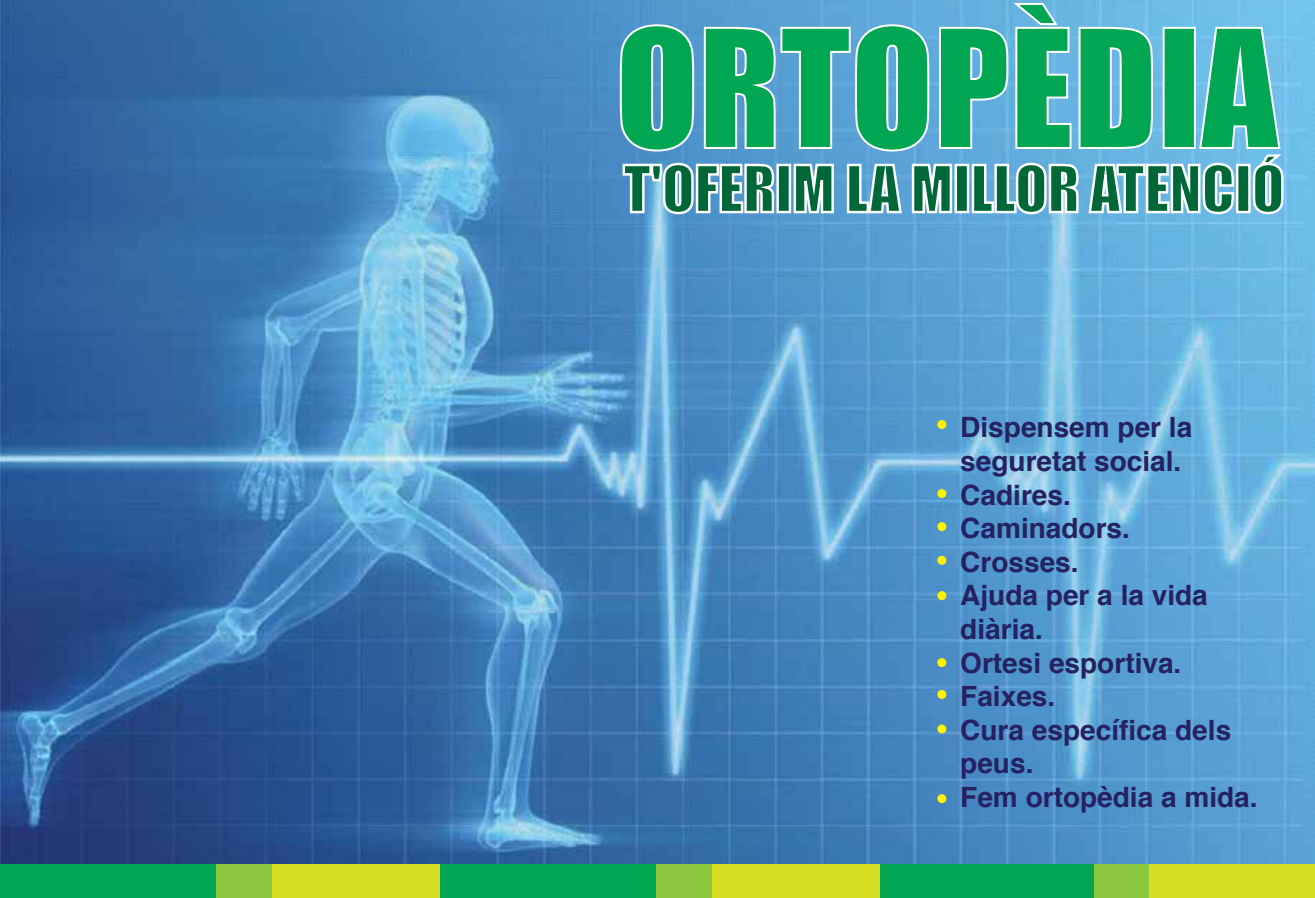
<style>
.page{position:relative;width:1315px;height:898px;background:#fff}
.page>*{position:absolute;margin:0;border:0;box-sizing:border-box;transform-origin:0 0}
.t1{font:152px "Impact";color:#00a651}
.t2{font:59.6px "Impact";color:#006838}
.t3{font:700 28px/33.6px "Helvetica";color:#262262}
</style>
<div class="page">
<img style="left:0;top:0;width:1314px;height:864px">
<div style="left:0;top:864px;width:216px;height:34px;background:#00a651"></div>
<div style="left:216px;top:864px;width:56px;height:34px;background:#8dc63f"></div>
<div style="left:272px;top:864px;width:168px;height:34px;background:#d7df23"></div>
<div style="left:440px;top:864px;width:216px;height:34px;background:#00a651"></div>
<div style="left:656px;top:864px;width:56px;height:34px;background:#8dc63f"></div>
<div style="left:712px;top:864px;width:168px;height:34px;background:#d7df23"></div>
<div style="left:880px;top:864px;width:213px;height:34px;background:#00a651"></div>
<div style="left:1093px;top:864px;width:55px;height:34px;background:#8dc63f"></div>
<div style="left:1148px;top:864px;width:166px;height:34px;background:#d7df23"></div>
<div style="left:937px;top:420px;width:9px;height:9px;background:#fff200;border-radius:50%"></div>
<div style="left:937px;top:489px;width:9px;height:9px;background:#fff200;border-radius:50%"></div>
<div style="left:937px;top:522px;width:9px;height:9px;background:#fff200;border-radius:50%"></div>
<div style="left:937px;top:556px;width:9px;height:9px;background:#fff200;border-radius:50%"></div>
<div style="left:937px;top:591px;width:9px;height:9px;background:#fff200;border-radius:50%"></div>
<div style="left:937px;top:658px;width:9px;height:9px;background:#fff200;border-radius:50%"></div>
<div style="left:937px;top:690px;width:9px;height:9px;background:#fff200;border-radius:50%"></div>
<div style="left:937px;top:724px;width:9px;height:9px;background:#fff200;border-radius:50%"></div>
<div style="left:937px;top:794px;width:9px;height:9px;background:#fff200;border-radius:50%"></div>
<svg style="left:618px;top:2px;width:666px;height:214px;background:#75b5df"></svg>
<h1 class="t1" style="left:615px;top:-30px;width:664px">ORTOPÈDIA</h1>
<h2 class="t2" style="left:623px;top:142px;width:662px">T'OFERIM LA MILLOR ATENCIÓ</h2>
<p class="t3" style="left:960px;top:411px;width:299px">Dispensem per la seguretat social.<br>Cadires.<br>Caminadors.<br>Crosses.<br>Ajuda per a la vida diària.<br>Ortesi esportiva.<br>Faixes.<br>Cura específica dels peus.<br>Fem ortopèdia a mida.</p>
</div>
